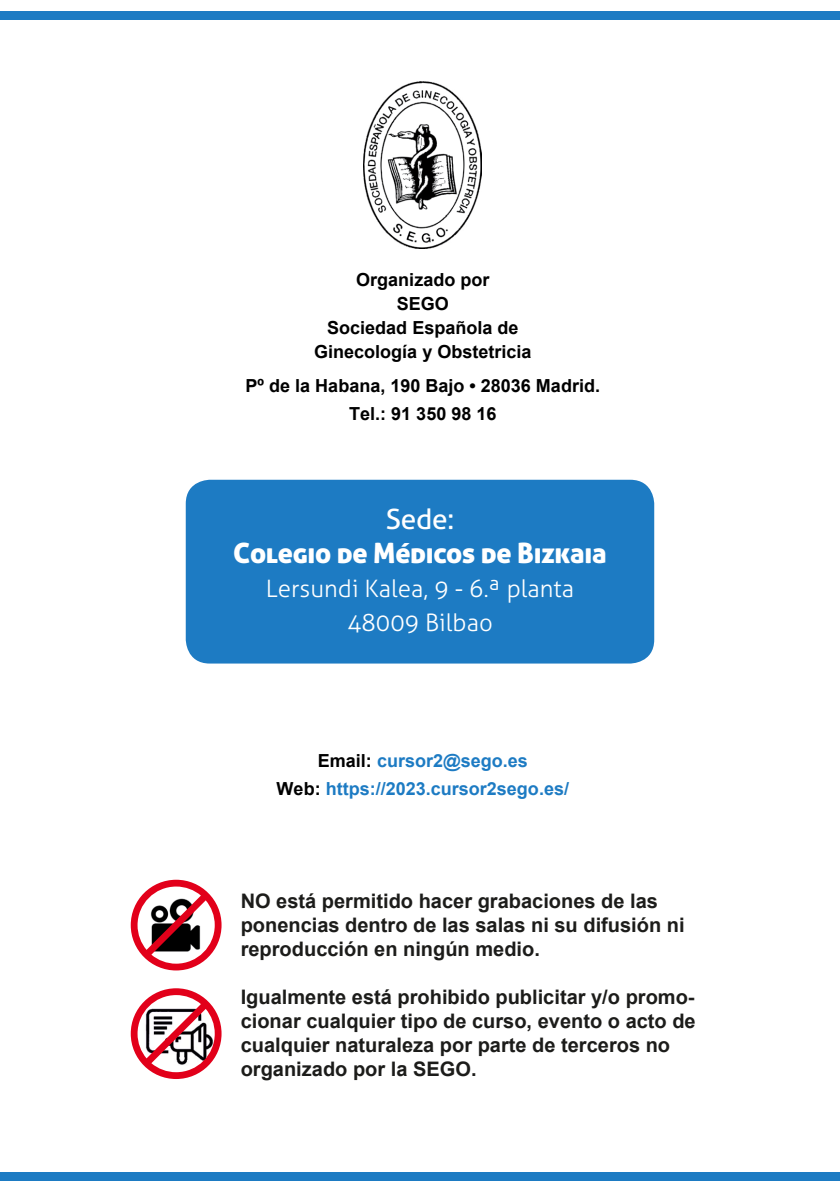
<style>
.page{position:relative;width:840px;height:1191px;background:#fff}
.page>*{position:absolute;margin:0;border:0;box-sizing:border-box;transform-origin:0 0}
.t1{font:28px "Aller Display";letter-spacing:-.01em;color:#fff}
.t2{font:28px "Aller";color:#fff}
.t3{font:300 24px/34px "Aller";color:#fff;text-align:center}
.t4{font:700 20px/24px "Arial";color:#1c1c1a}
.t5{font:700 18px/24px "Arial";color:#000;text-align:center}
.t6{font:700 18px/28px "Arial";color:#1d7bc3;text-align:center}
.s1{color:#000}
</style>
<div class="page">
<div style="left:0;top:1172px;width:839px;height:9px;background:#1d7bc3"></div>
<div style="left:0;top:11px;width:839px;height:9px;background:#1d7bc3"></div>
<svg style="left:131px;top:879px;width:90px;height:91px"></svg>
<svg style="left:131px;top:988px;width:90px;height:91px"></svg>
<img style="left:363px;top:82px;width:118px;height:166px">
<div style="left:186px;top:480px;width:468px;height:183px;background:#1d7bc3;border-radius:24px"></div>
<p class="t5" style="left:314px;top:268px;width:219px">Organizado por<br>SEGO<br>Sociedad Española de<br>Ginecología y Obstetricia</p>
<p class="t5" style="left:245px;top:372px;width:356px;line-height:28px">Pº de la Habana, 190 Bajo • 28036 Madrid.<br>Tel.: 91 350 98 16</p>
<h1 class="t2" style="left:385px;top:502px;width:70px">Sede:</h1>
<h1 class="t1" style="left:233px;top:535px;width:375px">Colegio de Médicos de Bizkaia</h1>
<p class="t3" style="left:266px;top:571px;width:309px">Lersundi Kalea, 9 - 6.ª planta<br>48009 Bilbao</p>
<p class="t6" style="left:276px;top:746px;width:294px"><span class="s1">Email:</span> cursor2@sego.es<br><span class="s1">Web:</span> https://2023.cursor2sego.es/</p>
<p class="t4" style="left:240px;top:890px;width:445px">NO está permitido hacer grabaciones de las ponencias dentro de las salas ni su difusión ni reproducción en ningún medio.</p>
<p class="t4" style="left:240px;top:985px;width:456px">Igualmente está prohibido publicitar y/o promo&shy;cionar cualquier tipo de curso, evento o acto de cualquier naturaleza por parte de terceros no organizado por la SEGO.</p>
</div>
